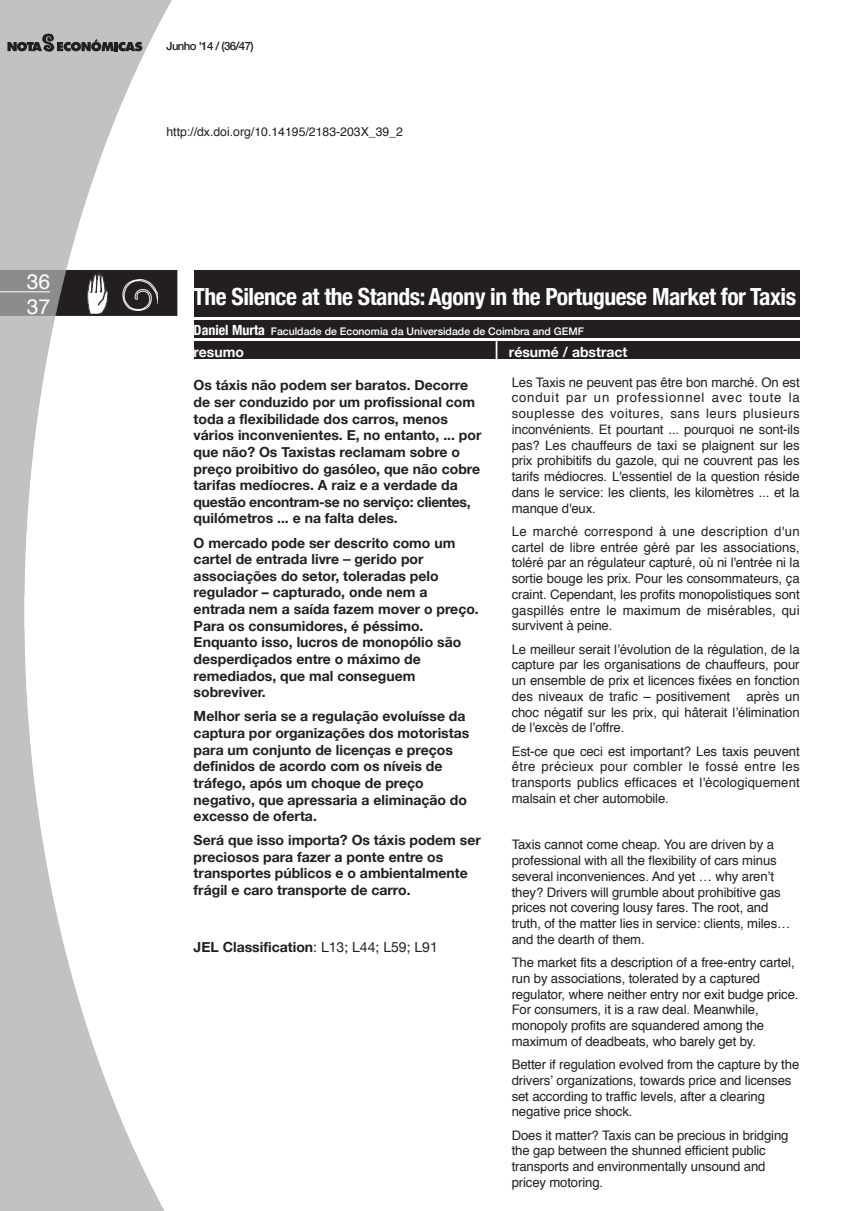
<style>
.page{position:relative;width:864px;height:1211px;background:#fff}
.page>*{position:absolute;margin:0;border:0;box-sizing:border-box;transform-origin:0 0}
.t1{font:700 condensed 23.62px "Helvetica Neue";letter-spacing:-.02em;color:#fff}
.t2{font:21px "Helvetica";color:#fff}
.resumo{font:700 14px/16.6px "Helvetica Neue";color:#231f20}
.t3{font:700 14px "Helvetica Neue";color:#fff}
.t4{font:13.12px/15.8px "Helvetica";letter-spacing:-.01em;color:#231f20;text-align:justify}
.NOTAS{font:12.25px "Helvetica";color:#231f20}
.t5{font:500 11.38px "Helvetica Neue";letter-spacing:-.05em;color:#231f20}
.t6{font:500 10.5px "Helvetica Neue";color:#fff}
.s1{font-weight:700;font-stretch:condensed;font-size:14px}
.s2{font-family:"Helvetica"}
.s3{font-weight:400}
</style>
<div class="page">
<img style="left:0;top:0;width:177px;height:1210px">
<div style="left:193px;top:342px;width:606px;height:17px;background:#231f20"></div>
<div style="left:193px;top:320px;width:606px;height:17px;background:#231f20"></div>
<hr style="left:495px;top:340px;width:2px;height:25px;background:#fff">
<div style="left:193px;top:270px;width:606px;height:46px;background:#231f20"></div>
<svg style="left:0;top:270px;width:177px;height:45px;background:#525051"></svg>
<img style="left:122px;top:279px;width:35px;height:31px">
<hr style="left:0;top:291px;width:50px;height:1px;background:#fff">
<svg style="left:8px;top:34px;width:134px;height:18px;background:#808081"></svg>
<img style="left:88px;top:274px;width:19px;height:40px">
<p class="t2" style="left:27px;top:265px;width:25px">36</p>
<p class="t2" style="left:27px;top:290px;width:25px">37</p>
<p class="t2" style="left:37px;top:289px;width:13px">6</p>
<p class="t5" style="left:166px;top:37px;width:89px">Junho '14 / (36/47)</p>
<p class="NOTAS" style="left:166px;top:122px;width:238px">http://dx.doi.org/10.14195/2183-203X_39_2</p>
<p class="t1" style="left:193px;top:277px;width:603px">The Silence at the Stands: Agony in the Portuguese Market for Taxis</p>
<p class="t6" style="left:193px;top:323px;width:392px"><span class="s1">Daniel Murta</span> Faculdade de Economia da Universidade de Coimbra and GEMF</p>
<p class="t3" style="left:193px;top:341px;width:52px">resumo</p>
<p class="t3" style="left:508px;top:341px;width:120px">résumé / abstract</p>
<p class="resumo" style="left:193px;top:377px;width:289px">Os táxis não podem ser baratos. Decorre de ser conduzido por um profissional com toda a flexibilidade dos carros, menos vários inconvenientes. E, no entanto, ... por que não? Os Taxistas reclamam sobre o preço proibitivo do gasóleo, que não cobre tarifas medíocres. A raiz e a verdade da questão encontram-se no serviço: clientes, quilómetros ... e na falta deles.</p>
<p class="resumo" style="left:193px;top:534px;width:286px">O mercado pode ser descrito como um cartel de entrada livre <span class="s2">–</span> gerido por associações do setor, toleradas pelo regulador – capturado, onde nem a entrada nem a saída fazem mover o preço.<br>Para os consumidores, é péssimo.<br>Enquanto isso, lucros de monopólio são desperdiçados entre o máximo de remediados, que mal conseguem sobreviver.</p>
<p class="resumo" style="left:193px;top:708px;width:277px">Melhor seria se a regulação evoluísse da captura por organizações dos motoristas para um conjunto de licenças e preços definidos de acordo com os níveis de tráfego, após um choque de preço negativo, que apressaria a eliminação do excesso de oferta.</p>
<p class="resumo" style="left:193px;top:832px;width:288px">Será que isso importa? Os táxis podem ser preciosos para fazer a ponte entre os transportes públicos e o ambientalmente frágil e caro transporte de carro.</p>
<p class="resumo" style="left:193px;top:939px;width:246px">JEL Classification<span class="s3">: L13; L44; L59; L91</span></p>
<p class="t4" style="left:511px;top:374px;width:289px">Les Taxis ne peuvent pas être bon marché. On est conduit par un professionnel avec toute la souplesse des voitures, sans leurs plusieurs inconvénients. Et pourtant ... pourquoi ne sont-ils pas? Les chauffeurs de taxi se plaignent sur les prix prohibitifs du gazole, qui ne couvrent pas les tarifs médiocres. L'essentiel de la question réside dans le service: les clients, les kilomètres ... et la manque d'eux.</p>
<p class="t4" style="left:511px;top:524px;width:289px">Le marché correspond à une description d'un cartel de libre entrée géré par les associations, toléré par an régulateur capturé, où ni l'entrée ni la sortie bouge les prix. Pour les consommateurs, ça craint. Cependant, les profits monopolistiques sont gaspillés entre le maximum de misérables, qui survivent à peine.</p>
<p class="t4" style="left:511px;top:641px;width:289px">Le meilleur serait l’évolution de la régulation, de la capture par les organisations de chauffeurs, pour un ensemble de prix et licences fixées en fonction des niveaux de trafic – positivement</p>
<p class="t4" style="left:511px;top:688px;width:289px;text-indent:235px">après un choc négatif sur les prix, qui hâterait l’élimination de l'excès de l’offre.</p>
<p class="t4" style="left:511px;top:743px;width:289px">Est-ce que ceci est important? Les taxis peuvent être précieux pour combler le fossé entre les transports publics efficaces et l'écologiquement malsain et cher automobile.</p>
<p class="t4" style="left:511px;top:837px;width:280px;text-align:left">Taxis cannot come cheap. You are driven by a professional with all the flexibility of cars minus several inconveniences. And yet … why aren’t they? Drivers will grumble about prohibitive gas prices not covering lousy fares. The root, and truth, of the matter lies in service: clients, miles… and the dearth of them.</p>
<p class="t4" style="left:511px;top:954px;width:288px;text-align:left">The market fits a description of a free-entry cartel, run by associations, tolerated by a captured regulator, where neither entry nor exit budge price.<br>For consumers, it is a raw deal. Meanwhile, monopoly profits are squandered among the maximum of deadbeats, who barely get by.</p>
<p class="t4" style="left:511px;top:1056px;width:289px;text-align:left">Better if regulation evolved from the capture by the drivers’ organizations, towards price and licenses set according to traffic levels, after a clearing negative price shock.</p>
<p class="t4" style="left:511px;top:1127px;width:278px;text-align:left">Does it matter? Taxis can be precious in bridging the gap between the shunned efficient public transports and environmentally unsound and pricey motoring.</p>
</div>
